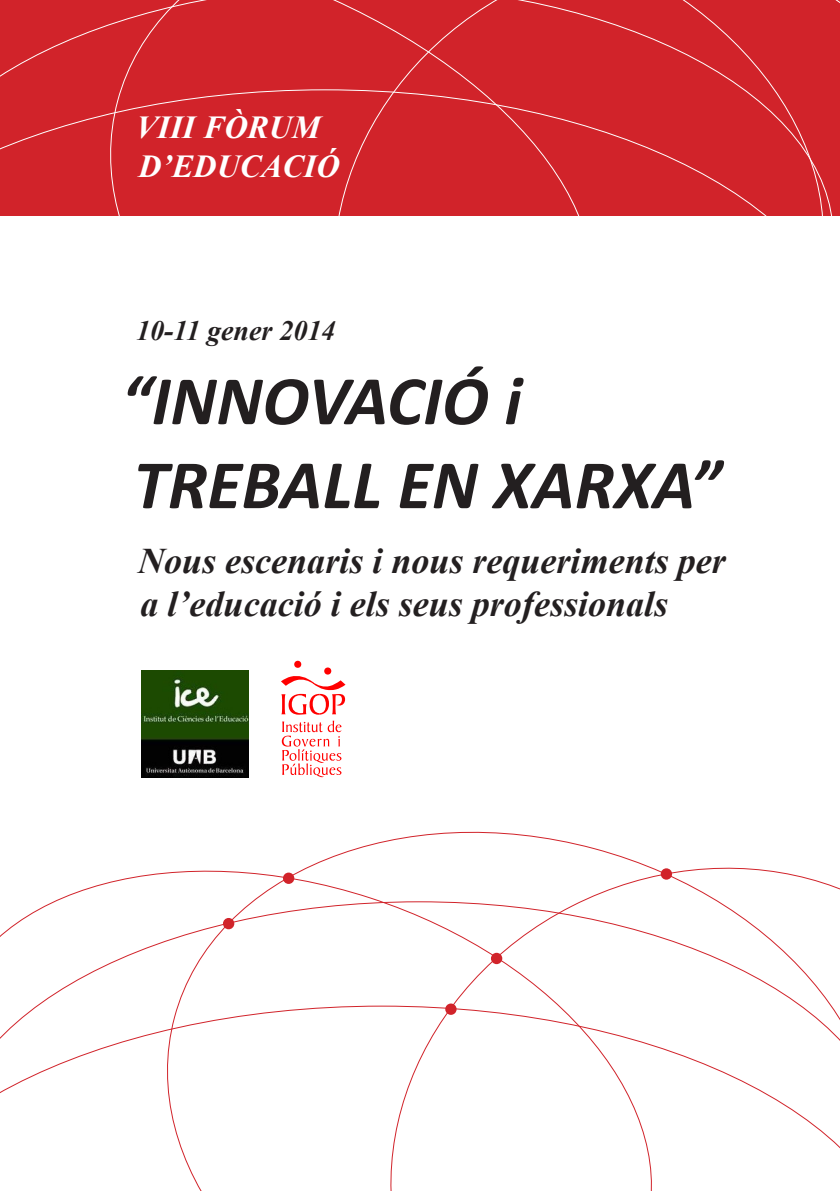
<style>
.page{position:relative;width:840px;height:1191px;background:#fff}
.page>*{position:absolute;margin:0;border:0;box-sizing:border-box;transform-origin:0 0}
.Body_1{font:italic 700 70px/84px "Calibri";color:#231f20}
.Body_1-2{font:italic 700 36px/43.2px "Times New Roman";color:#231f20}
.Body_1-3{font:italic 700 32px/38.4px "Times New Roman";color:#fff}
.Body_1-4{font:italic 700 28px "Times New Roman";color:#231f20}
</style>
<div class="page">
<svg style="left:134px;top:831px;width:705px;height:174px"></svg>
<svg style="left:0;top:1005px;width:839px;height:186px"></svg>
<div style="left:283px;top:872px;width:11px;height:12px;background:#d1232a;border-radius:50%"></div>
<div style="left:223px;top:918px;width:11px;height:11px;background:#d1232a;border-radius:50%"></div>
<div style="left:445px;top:1003px;width:11px;height:11px;background:#d1232a;border-radius:50%"></div>
<div style="left:660px;top:868px;width:11px;height:11px;background:#d1232a;border-radius:50%"></div>
<div style="left:490px;top:952px;width:12px;height:12px;background:#d1232a;border-radius:50%"></div>
<div style="left:0;top:0;width:78px;height:89px;background:#d1232a"></div>
<div style="left:78px;top:0;width:761px;height:89px;background:#d1232a"></div>
<div style="left:0;top:89px;width:839px;height:127px;background:#d1232a"></div>
<div style="left:294px;top:661px;width:7px;height:7px;background:#f00;border-radius:50%"></div>
<div style="left:324px;top:667px;width:7px;height:7px;background:#f00;border-radius:50%"></div>
<svg style="left:281px;top:676px;width:64px;height:38px"></svg>
<svg style="left:282px;top:720px;width:59px;height:57px"></svg>
<img style="left:142px;top:670px;width:106px;height:107px">
<p class="Body_1-3" style="left:136px;top:108px;width:204px">VIII FÒRUM<br>D’EDUCACIÓ</p>
<p class="Body_1-4" style="left:136px;top:311px;width:201px">10-11 gener 2014</p>
<p class="Body_1" style="left:121px;top:355px;width:601px">“INNOVACIÓ i<br>TREBALL EN XARXA”</p>
<p class="Body_1-2" style="left:138px;top:538px;width:589px">Nous escenaris i nous requeriments per a l’educació i els seus professionals</p>
</div>
